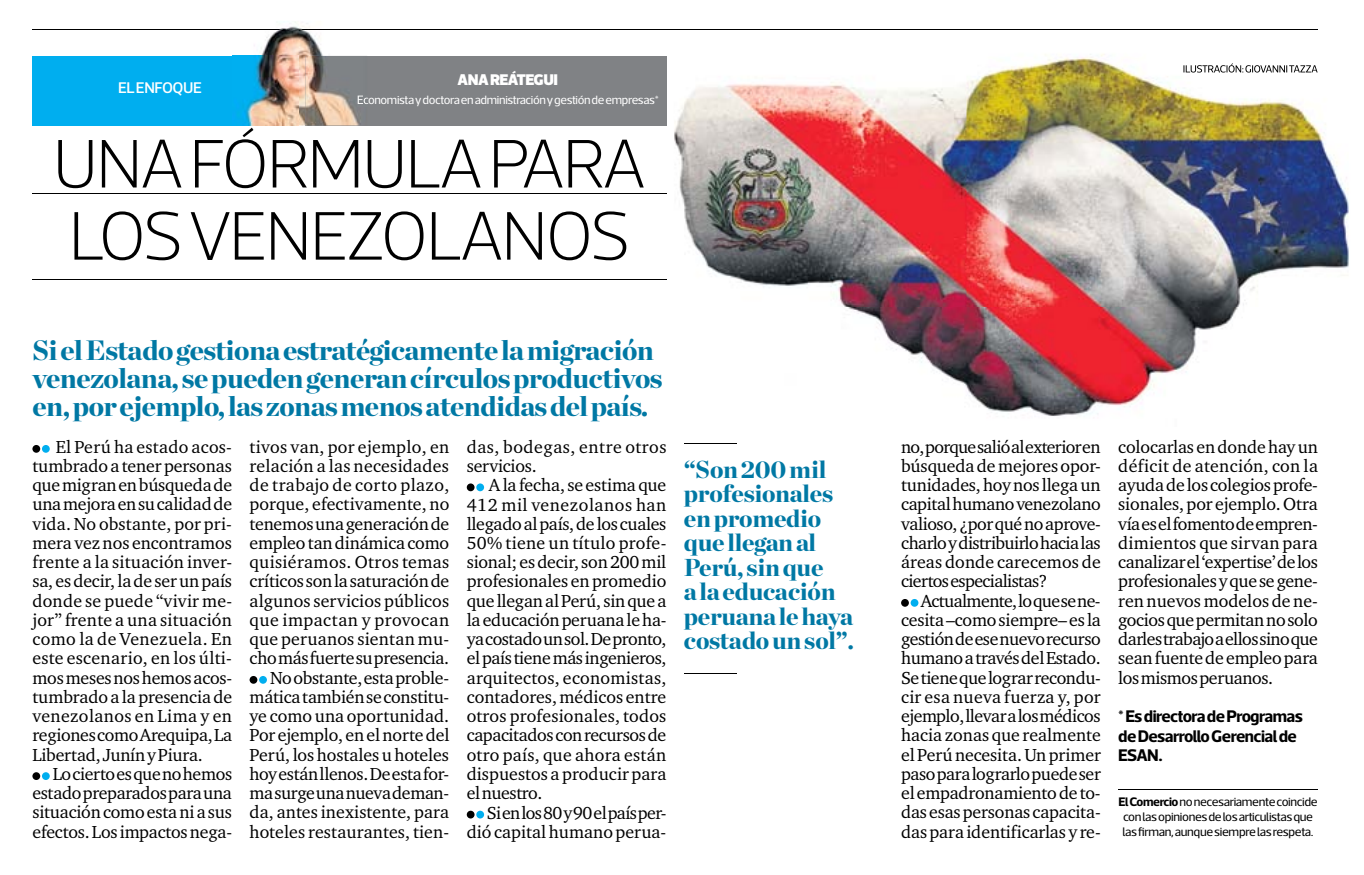
<style>
.page{position:relative;width:1364px;height:875px;background:#fff}
.page>*{position:absolute;margin:0;border:0;box-sizing:border-box;transform-origin:0 0}
.t1{font:200 69.83px/72.1px "Acto";letter-spacing:-.03em;color:#000}
.t2{font:900 28px/28px "Chronicle Display";letter-spacing:-.02em;color:#0078a4}
.t3{font:900 24.5px/24.5px "Chronicle Display";letter-spacing:-.01em;color:#0078a4}
.t4{font:17.85px/19.2px "Charter ITC Pro";letter-spacing:-.01em;color:#000;text-align:justify}
.t5{font:17.85px/19.2px "Charter ITC Pro";letter-spacing:.03em;color:#000}
.t6{font:700 17.15px/19.2px "Acto";letter-spacing:-.03em;color:#000}
.t7{font:900 15.75px "Acto";letter-spacing:-.03em;color:#fff}
.t8{font:500 15.75px "Acto";letter-spacing:-.025em;color:#fff}
.t9{font:12.6px/14.9px "Acto";letter-spacing:-.03em;color:#000;text-align:center}
.t10{font:12.25px "Acto";letter-spacing:-.03em;color:#fff}
.s1{font-weight:700}
</style>
<div class="page">
<div style="left:32px;top:56px;width:266px;height:70px;background:#00aeef"></div>
<div style="left:305px;top:56px;width:361px;height:70px;background:#808285"></div>
<hr style="left:32px;top:194px;width:634px;height:1px;background:#000">
<hr style="left:32px;top:280px;width:634px;height:1px;background:#000">
<div style="left:32px;top:445px;width:8px;height:8px;background:#000;border-radius:50%"></div>
<div style="left:42px;top:445px;width:8px;height:8px;background:#00aeef;border-radius:50%"></div>
<div style="left:32px;top:772px;width:8px;height:8px;background:#000;border-radius:50%"></div>
<div style="left:42px;top:772px;width:8px;height:8px;background:#00aeef;border-radius:50%"></div>
<div style="left:249px;top:676px;width:8px;height:8px;background:#000;border-radius:50%"></div>
<div style="left:259px;top:676px;width:8px;height:8px;background:#00aeef;border-radius:50%"></div>
<div style="left:467px;top:483px;width:7px;height:8px;background:#000;border-radius:50%"></div>
<div style="left:476px;top:483px;width:8px;height:8px;background:#00aeef;border-radius:50%"></div>
<div style="left:467px;top:811px;width:7px;height:8px;background:#000;border-radius:50%"></div>
<div style="left:476px;top:811px;width:8px;height:8px;background:#00aeef;border-radius:50%"></div>
<hr style="left:684px;top:443px;width:52px;height:1px;background:#000">
<hr style="left:684px;top:673px;width:52px;height:1px;background:#000">
<img style="left:674px;top:29px;width:675px;height:387px">
<img style="left:1183px;top:63px;width:134px;height:10px">
<hr style="left:32px;top:29px;width:1285px;height:1px;background:#000">
<img style="left:232px;top:22px;width:99px;height:104px">
<img style="left:232px;top:56px;width:66px;height:70px">
<img style="left:305px;top:56px;width:54px;height:70px">
<svg style="left:357px;top:95px;width:10px;height:11px"></svg>
<img style="left:232px;top:29px;width:99px;height:1px">
<hr style="left:1118px;top:790px;width:199px;height:1px;background:#000">
<div style="left:901px;top:599px;width:7px;height:8px;background:#000;border-radius:50%"></div>
<div style="left:910px;top:599px;width:8px;height:8px;background:#00aeef;border-radius:50%"></div>
<p class="t7" style="left:457px;top:70px;width:102px">ANA REÁTEGUI</p>
<p class="t10" style="left:357px;top:93px;width:304px">Economista y doctora en administración y gestión de empresas*</p>
<h1 class="t1" style="left:53px;top:127px;width:595px">UNA FÓRMULA PARA<br>LOS VENEZOLANOS</h1>
<p class="t8" style="left:118px;top:78px;width:85px">EL ENFOQUE</p>
<h2 class="t2" style="left:32px;top:334px;width:631px">Si el Estado gestiona estratégicamente la migración venezolana, se pueden generan círculos productivos en, por ejemplo, las zonas menos atendidas del país.</h2>
<p class="t4" style="left:32px;top:437px;width:201px;text-indent:23px">El Perú ha estado acos&shy;tumbrado a tener personas que migran en búsqueda de una mejora en su calidad de vida. No obstante, por pri&shy;mera vez nos encontramos frente a la situación inver&shy;sa, es decir, la de ser un país donde se puede “vivir me&shy;jor” frente a una situación como la de Venezuela. En este escenario, en los últi&shy;mos meses nos hemos acos&shy;tumbrado a la presencia de venezolanos en Lima y en regiones como Arequipa, La Libertad, Junín y Piura.</p>
<p class="t4" style="left:32px;top:764px;width:201px;text-indent:20px">Lo cierto es que no hemos estado preparados para una situación como esta ni a sus efectos. Los impactos nega-</p>
<p class="t4" style="left:249px;top:437px;width:201px;text-align:right">tivos van, por ejemplo, en relación a las necesidades de trabajo de corto plazo, porque, efectivamente, no tenemos una generación de empleo tan dinámica como quisiéramos. Otros temas críticos son la saturación de algunos servicios públicos que impactan y provocan que peruanos sientan mu&shy;cho más fuerte su presencia.<br>No obstante, esta proble&shy;mática también se constitu&shy;ye como una oportunidad.<br>Por ejemplo, en el norte del<br>Perú, los hostales u hoteles hoy están llenos. De esta for&shy;ma surge una nueva deman&shy;da, antes inexistente, para hoteles restaurantes, tien-</p>
<p class="t5" style="left:467px;top:437px;width:201px">das, bodegas, entre otros servicios.</p>
<p class="t4" style="left:467px;top:475px;width:201px;text-indent:22px">A la fecha, se estima que 412 mil venezolanos han llegado al país, de los cuales 50% tiene un título profe&shy;sional; es decir, son 200 mil profesionales en promedio que llegan al Perú, sin que a la educación peruana le ha&shy;ya costado un sol. De pronto, el país tiene más ingenieros, arquitectos, economistas, contadores, médicos entre otros profesionales, todos capacitados con recursos de otro país, que ahora están dispuestos a producir para el nuestro.</p>
<p class="t4" style="left:467px;top:802px;width:201px;text-align:right">Si en los 80 y 90 el país per&shy;dió capital humano perua-</p>
<h3 class="t3" style="left:684px;top:455px;width:172px">“Son 200 mil profesionales en promedio que llegan al<br>Perú, sin que<br>a la educación peruana le haya costado un sol”.</h3>
<p class="t4" style="left:901px;top:437px;width:201px">no, porque salió al exterior en búsqueda de mejores opor&shy;tunidades, hoy nos llega un capital humano venezolano valioso, ¿por qué no aprove&shy;charlo y distribuirlo hacia las áreas donde carecemos de ciertos especialistas?</p>
<p class="t4" style="left:901px;top:591px;width:201px;text-indent:20px">Actualmente, lo que se ne&shy;cesita –como siempre– es la gestión de ese nuevo recurso humano a través del Estado.<br>Se tiene que lograr recondu&shy;cir esa nueva fuerza y, por ejemplo, llevar a los médicos hacia zonas que realmente el Perú necesita. Un primer paso para lograrlo puede ser el empadronamiento de to&shy;das esas personas capacita&shy;das para identificarlas y re-</p>
<p class="t4" style="left:1118px;top:437px;width:201px">colocarlas en donde hay un déficit de atención, con la ayuda de los colegios profe&shy;sionales, por ejemplo. Otra vía es el fomento de empren&shy;dimientos que sirvan para canalizar el ‘expertise’ de los profesionales y que se gene&shy;ren nuevos modelos de ne&shy;gocios que permitan no solo darles trabajo a ellos sino que sean fuente de empleo para los mismos peruanos.</p>
<p class="t6" style="left:1118px;top:706px;width:186px">* Es directora de Programas de Desarrollo Gerencial de<br>ESAN.</p>
<p class="t9" style="left:1118px;top:794px;width:201px"><span class="s1">El Comercio</span> no necesariamente coincide con las opiniones de los articulistas que las firman, aunque siempre las respeta.</p>
</div>
